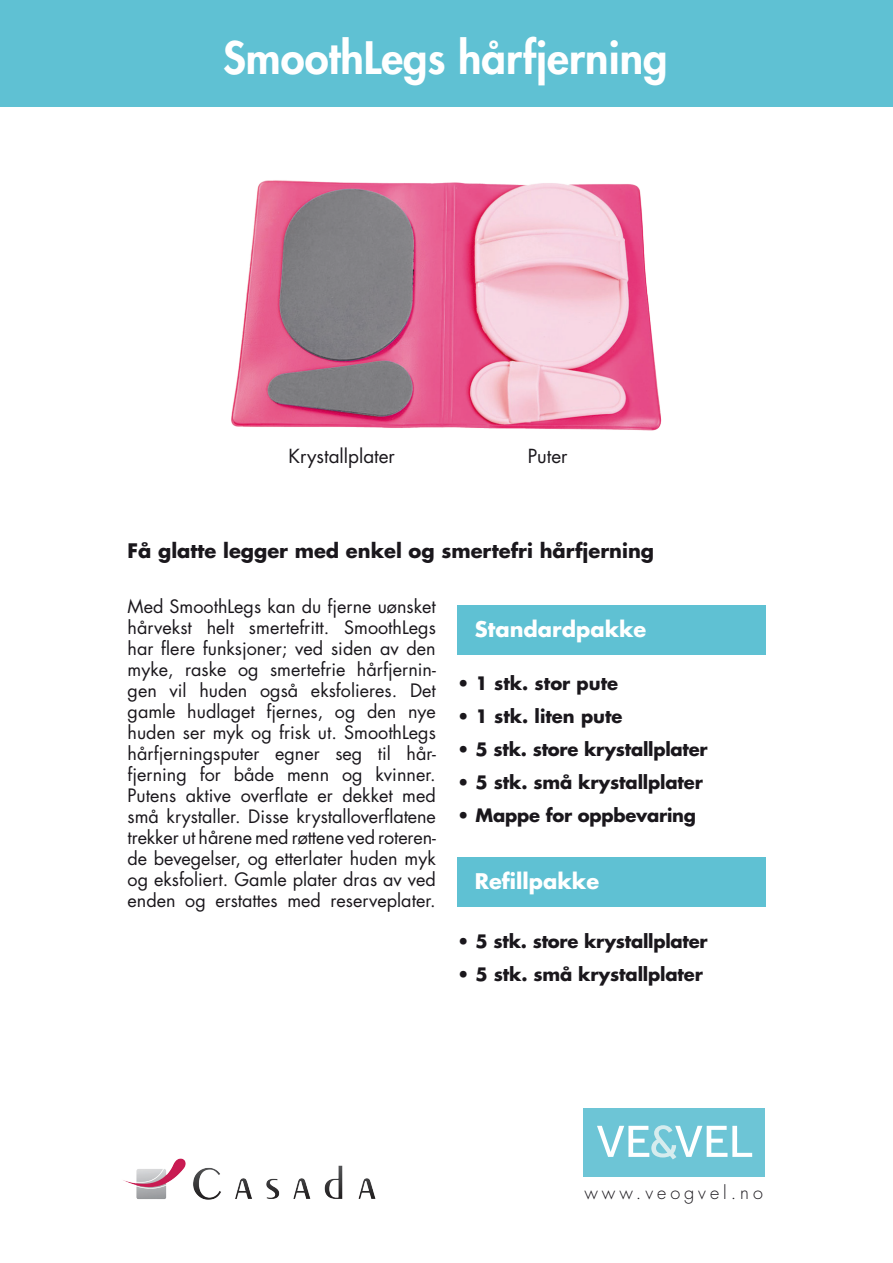
<style>
.page{position:relative;width:893px;height:1263px;background:#fff}
.page>*{position:absolute;margin:0;border:0;box-sizing:border-box;transform-origin:0 0}
.t1{font:800 43.5px "Futura Std";color:#fff}
.t2{font:700 21px "Futura Std";color:#fff}
.t3{font:700 19.5px "Futura Std";color:#1a171c}
.t4{font:18.9px "Futura Std";color:#1a171c}
.t5{font:18px/21px "Futura Std";color:#1a171c;text-align:justify}
.t6{font:700 18px "Futura Std";letter-spacing:-.01em;color:#1a171c}
.t7{font:300 18px "Futura Std";letter-spacing:.22em;color:#1a171c}
</style>
<div class="page">
<div style="left:0;top:0;width:893px;height:106px;background:#5fc1d3"></div>
<img style="left:123px;top:1158px;width:253px;height:42px">
<div style="left:583px;top:1108px;width:182px;height:69px;background:#6dc5d6"></div>
<svg style="left:597px;top:1125px;width:155px;height:34px"></svg>
<div style="left:457px;top:605px;width:308px;height:50px;background:#5fc1d3"></div>
<div style="left:457px;top:857px;width:308px;height:50px;background:#5fc1d3"></div>
<img style="left:231px;top:180px;width:431px;height:251px">
<p class="t1" style="left:223px;top:30px;width:446px">SmoothLegs hårfjerning</p>
<p class="t4" style="left:289px;top:444px;width:108px">Krystallplater</p>
<p class="t4" style="left:528px;top:444px;width:41px">Puter</p>
<p class="t3" style="left:128px;top:538px;width:528px">Få glatte legger med enkel og smertefri hårfjerning</p>
<p class="t5" style="left:128px;top:596px;width:310px">Med SmoothLegs kan du fjerne uønsket hårvekst helt smertefritt. SmoothLegs har flere funksjoner; ved siden av den myke, raske og smertefrie hårfjernin&shy;gen vil huden også eksfolieres. Det gamle hudlaget fjernes, og den nye huden ser myk og frisk ut. SmoothLegs hårfjerningsputer egner seg til hår&shy;fjerning for både menn og kvinner.<br>Putens aktive overflate er dekket med små krystaller. Disse krystalloverflatene trekker ut hårene med røttene ved roteren&shy;de bevegelser, og etterlater huden myk og eksfoliert. Gamle plater dras av ved enden og erstattes med reserveplater.</p>
<p class="t2" style="left:475px;top:615px;width:173px">Standardpakke</p>
<p class="t6" style="left:457px;top:671px;width:163px">• 1 stk. stor pute</p>
<p class="t6" style="left:457px;top:704px;width:167px">• 1 stk. liten pute</p>
<p class="t6" style="left:457px;top:737px;width:252px">• 5 stk. store krystallplater</p>
<p class="t6" style="left:457px;top:770px;width:247px">• 5 stk. små krystallplater</p>
<p class="t6" style="left:457px;top:803px;width:240px">• Mappe for oppbevaring</p>
<p class="t2" style="left:475px;top:867px;width:126px">Refillpakke</p>
<p class="t6" style="left:457px;top:930px;width:252px">• 5 stk. store krystallplater</p>
<p class="t6" style="left:457px;top:963px;width:247px">• 5 stk. små krystallplater</p>
<p class="t7" style="left:584px;top:1181px;width:180px">www.veogvel.no</p>
</div>
